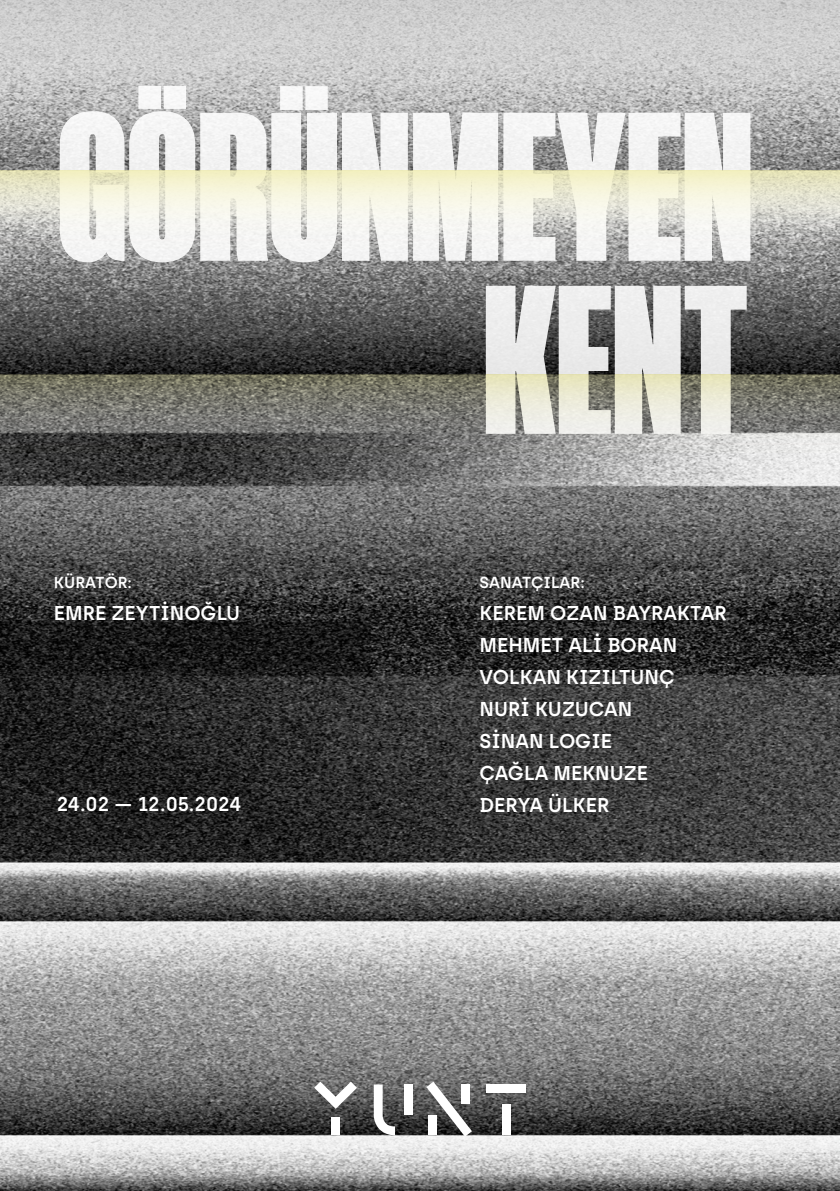
<style>
.page{position:relative;width:840px;height:1191px;background:#fff}
.page>*{position:absolute;margin:0;border:0;box-sizing:border-box;transform-origin:0 0}
.t1{font:900 200px/173px "Manuka";color:#fff;text-align:right}
.t2{font:600 20px/32px "Archia";color:#fff}
.t3{font:600 16px "Archia";color:#fff}
</style>
<div class="page">
<img style="left:0;top:0;width:839px;height:1191px">
<svg style="left:0;top:170px;width:839px;height:90px;background:#c6c5b9"></svg>
<svg style="left:0;top:374px;width:839px;height:89px;background:#777770"></svg>
<div style="left:501px;top:1104px;width:9px;height:30px;background:#fff"></div>
<div style="left:486px;top:1084px;width:39px;height:9px;background:#fff"></div>
<svg style="left:314px;top:1081px;width:43px;height:27px"></svg>
<div style="left:331px;top:1117px;width:9px;height:17px;background:#fff"></div>
<div style="left:404px;top:1084px;width:8px;height:30px;background:#fff"></div>
<svg style="left:373px;top:1084px;width:22px;height:51px"></svg>
<svg style="left:426px;top:1081px;width:45px;height:55px"></svg>
<h1 class="t1" style="left:57px;top:97px;width:697px">GÖRÜNMEYEN<br>KENT</h1>
<p class="t3" style="left:54px;top:573px;width:80px">KÜRATÖR:</p>
<p class="t2" style="left:54px;top:597px;width:188px">EMRE ZEYTİNOĞLU</p>
<p class="t3" style="left:479px;top:572px;width:107px">SANATÇILAR:</p>
<p class="t2" style="left:479px;top:596px;width:248px">KEREM OZAN BAYRAKTAR<br>MEHMET ALİ BORAN<br>VOLKAN KIZILTUNÇ<br>NURİ KUZUCAN<br>SİNAN LOGIE<br>ÇAĞLA MEKNUZE</p>
<p class="t2" style="left:57px;top:788px;width:186px">24.02 — 12.05.2024</p>
<p class="t2" style="left:479px;top:788px;width:131px">DERYA ÜLKER</p>
</div>
